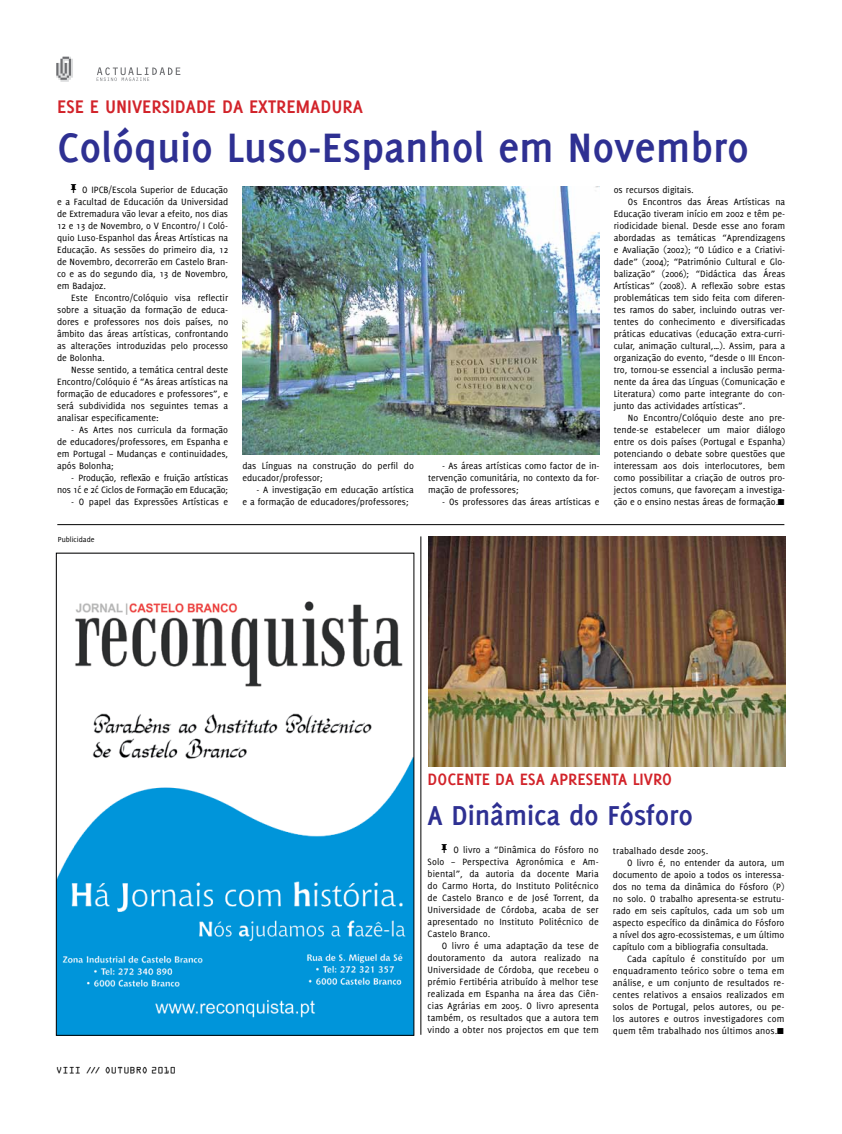
<style>
.page{position:relative;width:842px;height:1134px;background:#fff}
.page>*{position:absolute;margin:0;border:0;box-sizing:border-box;transform-origin:0 0}
.t1{font:700 45px "Delicious";color:#2e3092}
.t2{font:700 30px "Delicious";letter-spacing:-.005em;color:#2e3092}
.t3{font:700 20px "Delicious";letter-spacing:.02em;color:#d2232a}
.t4{font:700 18px "Delicious";letter-spacing:.02em;color:#d2232a}
.t5{font:10px/12px "Delicious";color:#000;text-align:justify}
.t6{font:10px/12px "Delicious";letter-spacing:-.02em;color:#000;text-align:right}
.t7{font:10px "OCR Aby BT";color:#000}
.t8{font:8px "Delicious";color:#000}
.s1{font-family:"Icon Bit Two"}
.s2{font-family:"Icon Bit One"}
</style>
<div class="page">
<hr style="left:57px;top:524px;width:727px;height:1px;background:#000">
<svg style="left:97px;top:67px;width:83px;height:14px"></svg>
<svg style="left:56px;top:56px;width:17px;height:26px"></svg>
<hr style="left:421px;top:536px;width:1px;height:499px;background:#000">
<img style="left:242px;top:186px;width:358px;height:268px">
<img style="left:58px;top:601px;width:354px;height:433px">
<img style="left:428px;top:536px;width:357px;height:230px">
<h3 class="t3" style="left:57px;top:95px;width:307px">ESE E UNIVERSIDADE DA EXTREMADURA</h3>
<h1 class="t1" style="left:57px;top:121px;width:694px">COLÓQUIO LUSO-ESPANHOL EM NOVEMBRO</h1>
<p class="t5" style="left:57px;top:183px;width:173px;text-indent:14px"><span class="s1">6</span> O IPCB/Escola Superior de Educação e a Facultad de Educación da Universidad de Extremadura vão levar a efeito, nos dias 12 e 13 de Novembro, o V Encontro/ I Coló&shy;quio Luso-Espanhol das Áreas Artísticas na Educação. As sessões do primeiro dia, 12 de Novembro, decorrerão em Castelo Bran&shy;co e as do segundo dia, 13 de Novembro, em Badajoz.</p>
<p class="t5" style="left:57px;top:291px;width:173px;text-indent:14px">Este Encontro/Colóquio visa reflectir sobre a situação da formação de educa&shy;dores e professores nos dois países, no âmbito das áreas artísticas, confrontando as alterações introduzidas pelo processo de Bolonha.</p>
<p class="t5" style="left:57px;top:363px;width:173px;text-indent:14px">Nesse sentido, a temática central deste Encontro/Colóquio é “As áreas artísticas na formação de educadores e professores”, e será subdividida nos seguintes temas a analisar especificamente:</p>
<p class="t5" style="left:57px;top:423px;width:173px;text-indent:14px">- As Artes nos curricula da formação de educadores/professores, em Espanha e em Portugal – Mudanças e continuidades, após Bolonha;</p>
<p class="t6" style="left:57px;top:471px;width:173px">- Produção, reflexão e fruição artísticas nos 1º e 2º Ciclos de Formação em Educação;</p>
<p class="t5" style="left:71px;top:495px;width:158px">- O papel das Expressões Artísticas e</p>
<p class="t8" style="left:58px;top:535px;width:38px">Publicidade</p>
<p class="t5" style="left:242px;top:459px;width:173px">das Línguas na construção do perfil do educador/professor;</p>
<p class="t5" style="left:242px;top:483px;width:173px;text-indent:14px">- A investigação em educação artística e a formação de educadores/professores;</p>
<p class="t5" style="left:428px;top:459px;width:173px;text-indent:14px">- As áreas artísticas como factor de in&shy;tervenção comunitária, no contexto da for&shy;mação de professores;</p>
<p class="t5" style="left:442px;top:495px;width:159px">- Os professores das áreas artísticas e</p>
<p class="t5" style="left:614px;top:184px;width:82px">os recursos digitais.</p>
<p class="t5" style="left:628px;top:196px;width:159px">Os Encontros das Áreas Artísticas na</p>
<p class="t5" style="left:614px;top:208px;width:173px">Educação tiveram início em 2002 e têm pe-</p>
<p class="t5" style="left:614px;top:220px;width:173px">riodicidade bienal. Desde esse ano foram</p>
<p class="t5" style="left:614px;top:232px;width:173px">abordadas as temáticas “Aprendizagens</p>
<p class="t5" style="left:614px;top:244px;width:173px">e Avaliação (2002); “O Lúdico e a Criativi-</p>
<p class="t5" style="left:614px;top:256px;width:173px">dade” (2004); “Património Cultural e Glo-</p>
<p class="t5" style="left:614px;top:268px;width:173px">balização” (2006); “Didáctica das Áreas</p>
<p class="t5" style="left:614px;top:280px;width:173px">Artísticas” (2008). A reflexão sobre estas</p>
<p class="t5" style="left:614px;top:292px;width:173px">problemáticas tem sido feita com diferen-</p>
<p class="t5" style="left:614px;top:304px;width:173px">tes ramos do saber, incluindo outras ver-</p>
<p class="t5" style="left:614px;top:316px;width:173px">tentes do conhecimento e diversificadas</p>
<p class="t5" style="left:614px;top:328px;width:173px">práticas educativas (educação extra-curri-</p>
<p class="t5" style="left:614px;top:340px;width:173px">cular, animação cultural,…). Assim, para a</p>
<p class="t5" style="left:614px;top:352px;width:173px">organização do evento, “desde o III Encon-</p>
<p class="t5" style="left:614px;top:364px;width:173px">tro, tornou-se essencial a inclusão perma-</p>
<p class="t5" style="left:614px;top:376px;width:173px">nente da área das Línguas (Comunicação e</p>
<p class="t5" style="left:614px;top:388px;width:173px">Literatura) como parte integrante do con-</p>
<p class="t5" style="left:614px;top:400px;width:133px">junto das actividades artísticas”.</p>
<p class="t5" style="left:628px;top:412px;width:159px">No Encontro/Colóquio deste ano pre-</p>
<p class="t5" style="left:614px;top:424px;width:173px">tende-se estabelecer um maior diálogo</p>
<p class="t5" style="left:614px;top:436px;width:173px">entre os dois países (Portugal e Espanha)</p>
<p class="t5" style="left:614px;top:448px;width:173px">potenciando o debate sobre questões que</p>
<p class="t5" style="left:614px;top:460px;width:173px">interessam aos dois interlocutores, bem</p>
<p class="t5" style="left:614px;top:472px;width:173px">como possibilitar a criação de outros pro-</p>
<p class="t5" style="left:614px;top:484px;width:173px">jectos comuns, que favoreçam a investiga-</p>
<p class="t5" style="left:614px;top:496px;width:173px">ção e o ensino nestas áreas de formação.<span class="s2">K</span></p>
<p class="t7" style="left:56px;top:1064px;width:121px">VIII /// OUTUBRO 2010</p>
<h3 class="t4" style="left:428px;top:769px;width:246px">DOCENTE DA ESA APRESENTA LIVRO</h3>
<h2 class="t2" style="left:428px;top:798px;width:267px">A DINÂMICA DO FÓSFORO</h2>
<p class="t5" style="left:428px;top:844px;width:173px;text-indent:14px"><span class="s1">6</span> O livro a “Dinâmica do Fósforo no Solo – Perspectiva Agronómica e Am&shy;biental”, da autoria da docente Maria do Carmo Horta, do Instituto Politécnico de Castelo Branco e de José Torrent, da Universidade de Córdoba, acaba de ser apresentado no Instituto Politécnico de Castelo Branco.</p>
<p class="t5" style="left:428px;top:940px;width:173px;text-indent:14px">O livro é uma adaptação da tese de doutoramento da autora realizado na Universidade de Córdoba, que recebeu o prémio Fertibéria atribuído à melhor tese realizada em Espanha na área das Ciên&shy;cias Agrárias em 2005. O livro apresenta também, os resultados que a autora tem vindo a obter nos projectos em que tem</p>
<p class="t5" style="left:613px;top:844px;width:97px">trabalhado desde 2005.</p>
<p class="t5" style="left:627px;top:856px;width:159px">O livro é, no entender da autora, um</p>
<p class="t5" style="left:613px;top:868px;width:173px">documento de apoio a todos os interessa-</p>
<p class="t5" style="left:613px;top:880px;width:173px">dos no tema da dinâmica do Fósforo (P)</p>
<p class="t5" style="left:613px;top:892px;width:173px">no solo. O trabalho apresenta-se estrutu-</p>
<p class="t5" style="left:613px;top:904px;width:173px">rado em seis capítulos, cada um sob um</p>
<p class="t5" style="left:613px;top:916px;width:173px">aspecto específico da dinâmica do Fósforo</p>
<p class="t5" style="left:613px;top:928px;width:173px">a nível dos agro-ecossistemas, e um último</p>
<p class="t5" style="left:613px;top:940px;width:157px">capítulo com a bibliografia consultada.</p>
<p class="t5" style="left:627px;top:952px;width:159px">Cada capítulo é constituído por um</p>
<p class="t5" style="left:613px;top:964px;width:173px">enquadramento teórico sobre o tema em</p>
<p class="t5" style="left:613px;top:976px;width:173px">análise, e um conjunto de resultados re-</p>
<p class="t5" style="left:613px;top:988px;width:173px">centes relativos a ensaios realizados em</p>
<p class="t5" style="left:613px;top:1000px;width:173px">solos de Portugal, pelos autores, ou pe-</p>
<p class="t5" style="left:613px;top:1012px;width:173px">los autores e outros investigadores com</p>
<p class="t5" style="left:613px;top:1024px;width:173px">quem têm trabalhado nos últimos anos.<span class="s2">K</span></p>
</div>
